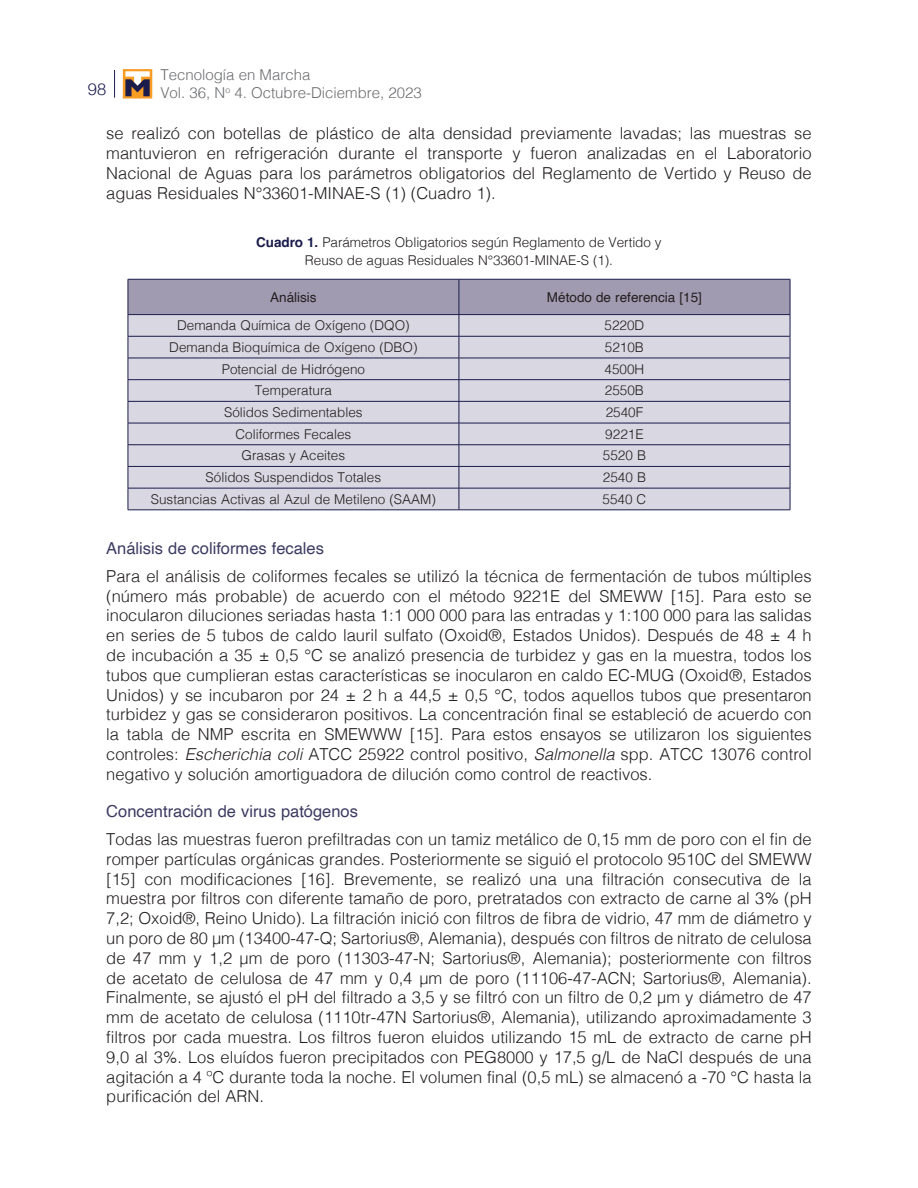
<style>
.page{position:relative;width:918px;height:1188px;background:#fff}
.page>*{position:absolute;margin:0;border:0;box-sizing:border-box;transform-origin:0 0}
.t1{font:300 16.5px/19.8px "Helvetica";color:#231f20;text-align:justify}
.t2{font:16.5px "Helvetica";color:#3c3b62}
.t3{font:300 16.5px "Helvetica Neue";color:#1a1c4c}
.t4{font:300 15px/18px "Helvetica";color:#6c6d70}
.t5{font:300 13.5px/18px "Helvetica";color:#231f20;text-align:center}
.t6{font:13.5px "Helvetica";color:#231f20}
.s1{font-weight:700;color:#1a1c4c}
.s2{font-style:italic}
</style>
<div class="page">
<svg style="left:114px;top:70px;width:1px;height:28px"></svg>
<div style="left:123px;top:69px;width:29px;height:30px;background:#f89c23"></div>
<svg style="left:125px;top:71px;width:25px;height:25px"></svg>
<svg style="left:128px;top:279px;width:663px;height:231px;background:#c7c4d2"></svg>
<hr style="left:128px;top:510px;width:331px;height:1px;background:#1a1c4c">
<hr style="left:459px;top:510px;width:331px;height:1px;background:#1a1c4c">
<p class="t3" style="left:88px;top:75px;width:20px">98</p>
<p class="t4" style="left:160px;top:64px;width:263px">Tecnología en Marcha<br>Vol. 36, N<sup>o</sup> 4. Octubre-Diciembre, 2023</p>
<p class="t1" style="left:106px;top:122px;width:707px">se realizó con botellas de plástico de alta densidad previamente lavadas; las muestras se mantuvieron en refrigeración durante el transporte y fueron analizadas en el Laboratorio Nacional de Aguas para los parámetros obligatorios del Reglamento de Vertido y Reuso de aguas Residuales N°33601-MINAE-S (1) (Cuadro 1).</p>
<p class="t5" style="left:256px;top:232px;width:407px"><span class="s1">Cuadro 1.</span> Parámetros Obligatorios según Reglamento de Vertido y<br>Reuso de aguas Residuales N°33601-MINAE-S (1).</p>
<p class="t6" style="left:270px;top:287px;width:48px">Análisis</p>
<p class="t6" style="left:547px;top:287px;width:156px">Método de referencia [15]</p>
<p class="t5" style="left:177px;top:316px;width:234px">Demanda Química de Oxígeno (DQO)</p>
<p class="t5" style="left:605px;top:316px;width:41px">5220D</p>
<p class="t5" style="left:169px;top:337px;width:250px">Demanda Bioquímica de Oxígeno (DBO)</p>
<p class="t5" style="left:605px;top:337px;width:41px">5210B</p>
<p class="t5" style="left:222px;top:359px;width:145px">Potencial de Hidrógeno</p>
<p class="t5" style="left:605px;top:359px;width:41px">4500H</p>
<p class="t5" style="left:255px;top:381px;width:79px">Temperatura</p>
<p class="t5" style="left:605px;top:381px;width:41px">2550B</p>
<p class="t5" style="left:224px;top:402px;width:140px">Sólidos Sedimentables</p>
<p class="t5" style="left:606px;top:402px;width:39px">2540F</p>
<p class="t5" style="left:235px;top:424px;width:117px">Coliformes Fecales</p>
<p class="t5" style="left:605px;top:424px;width:40px">9221E</p>
<p class="t5" style="left:242px;top:446px;width:105px">Grasas y Aceites</p>
<p class="t5" style="left:603px;top:446px;width:45px">5520 B</p>
<p class="t5" style="left:206px;top:467px;width:177px">Sólidos Suspendidos Totales</p>
<p class="t5" style="left:603px;top:467px;width:45px">2540 B</p>
<p class="t5" style="left:151px;top:489px;width:287px">Sustancias Activas al Azul de Metileno (SAAM)</p>
<p class="t5" style="left:603px;top:489px;width:45px">5540 C</p>
<p class="t2" style="left:106px;top:535px;width:219px">Análisis de coliformes fecales</p>
<p class="t1" style="left:106px;top:565px;width:707px">Para el análisis de coliformes fecales se utilizó la técnica de fermentación de tubos múltiples (número más probable) de acuerdo con el método 9221E del SMEWW [15]. Para esto se inocularon diluciones seriadas hasta 1:1 000 000 para las entradas y 1:100 000 para las salidas en series de 5 tubos de caldo lauril sulfato (Oxoid®, Estados Unidos). Después de 48 ± 4 h de incubación a 35 ± 0,5 °C se analizó presencia de turbidez y gas en la muestra, todos los tubos que cumplieran estas características se inocularon en caldo EC-MUG (Oxoid®, Estados Unidos) y se incubaron por 24 ± 2 h a 44,5 ± 0,5 °C, todos aquellos tubos que presentaron turbidez y gas se consideraron positivos. La concentración final se estableció de acuerdo con la tabla de NMP escrita en SMEWWW [15]. Para estos ensayos se utilizaron los siguientes controles: <span class="s2">Escherichia coli</span> ATCC 25922 control positivo, <span class="s2">Salmonella</span> spp. ATCC 13076 control negativo y solución amortiguadora de dilución como control de reactivos.</p>
<p class="t2" style="left:106px;top:798px;width:253px">Concentración de virus patógenos</p>
<p class="t1" style="left:106px;top:828px;width:707px">Todas las muestras fueron prefiltradas con un tamiz metálico de 0,15 mm de poro con el fin de romper partículas orgánicas grandes. Posteriormente se siguió el protocolo 9510C del SMEWW [15] con modificaciones [16]. Brevemente, se realizó una una filtración consecutiva de la muestra por filtros con diferente tamaño de poro, pretratados con extracto de carne al 3% (pH 7,2; Oxoid®, Reino Unido). La filtración inició con filtros de fibra de vidrio, 47 mm de diámetro y un poro de 80 µm (13400-47-Q; Sartorius®, Alemania), después con filtros de nitrato de celulosa de 47 mm y 1,2 µm de poro (11303-47-N; Sartorius®, Alemania); posteriormente con filtros de acetato de celulosa de 47 mm y 0,4 µm de poro (11106-47-ACN; Sartorius®, Alemania).<br>Finalmente, se ajustó el pH del filtrado a 3,5 y se filtró con un filtro de 0,2 µm y diámetro de 47 mm de acetato de celulosa (1110tr-47N Sartorius®, Alemania), utilizando aproximadamente 3 filtros por cada muestra. Los filtros fueron eluidos utilizando 15 mL de extracto de carne pH 9,0 al 3%. Los eluídos fueron precipitados con PEG8000 y 17,5 g/L de NaCl después de una agitación a 4 ºC durante toda la noche. El volumen final (0,5 mL) se almacenó a -70 °C hasta la purificación del ARN.</p>
</div>
